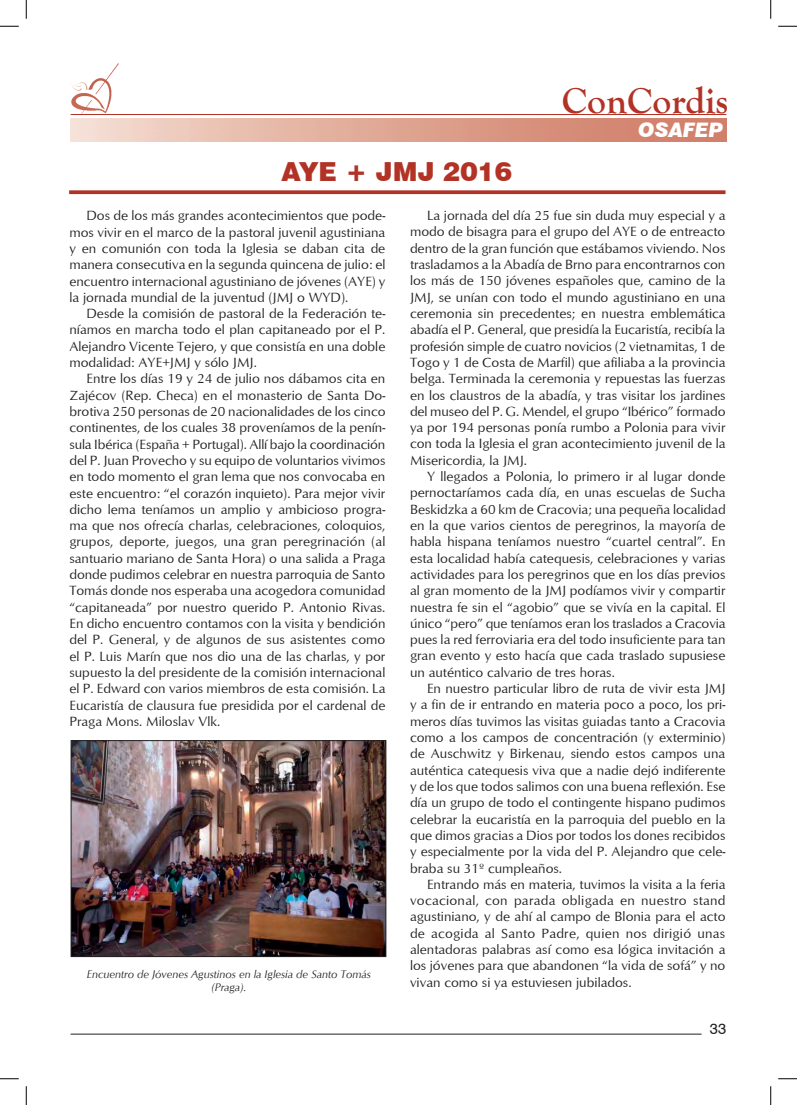
<style>
.page{position:relative;width:797px;height:1105px;background:#fff}
.page>*{position:absolute;margin:0;border:0;box-sizing:border-box;transform-origin:0 0}
.t1{font:700 37.5px "Goudy Old Style T";color:#b23326}
.TITULO{font:900 26.25px "Swiss 721 BT";color:#b23326}
.Subtítulo_1{font:italic 900 20px "Swiss 721 BT";color:#fff}
.t2{font:15px "Swiss 721 BT";color:#231f20}
.GENERAL_11_13_1{font:13.75px/16.2px "Optimum";color:#231f20;text-align:justify}
.PIE_FOTO{font:italic 11.25px/12.5px "Optimum";color:#231f20;text-align:center}
</style>
<div class="page">
<hr style="left:71px;top:1034px;width:630px;height:1px;background:#231f20">
<hr style="left:71px;top:114px;width:655px;height:1px;background:#b23326">
<img style="left:71px;top:63px;width:48px;height:51px">
<svg style="left:69px;top:190px;width:656px;height:4px;background:#b84438"></svg>
<img style="left:73px;top:742px;width:311px;height:213px">
<div style="left:71px;top:740px;width:315px;height:217px;border:1px solid #231f20"></div>
<svg style="left:0;top:25px;width:19px;height:2px"></svg>
<svg style="left:778px;top:25px;width:19px;height:2px"></svg>
<svg style="left:0;top:1078px;width:19px;height:1px"></svg>
<svg style="left:778px;top:1078px;width:19px;height:1px"></svg>
<svg style="left:25px;top:0;width:2px;height:19px"></svg>
<svg style="left:25px;top:1086px;width:2px;height:19px"></svg>
<svg style="left:770px;top:0;width:1px;height:19px"></svg>
<svg style="left:770px;top:1086px;width:1px;height:19px"></svg>
<p class="t1" style="left:562px;top:80px;width:168px">ConCordis</p>
<p class="Subtítulo_1" style="left:638px;top:118px;width:86px">OSAFEP</p>
<p class="TITULO" style="left:281px;top:156px;width:232px">AYE + JMJ 2016</p>
<p class="GENERAL_11_13_1" style="left:69px;top:207px;width:317px;text-indent:17px">Dos de los más grandes acontecimientos que pode&shy;mos vivir en el marco de la pastoral juvenil agustiniana y en comunión con toda la Iglesia se daban cita de manera consecutiva en la segunda quincena de julio: el encuentro internacional agustiniano de jóvenes (AYE) y la jornada mundial de la juventud (JMJ o WYD).</p>
<p class="GENERAL_11_13_1" style="left:69px;top:305px;width:317px;text-indent:17px">Desde la comisión de pastoral de la Federación te&shy;níamos en marcha todo el plan capitaneado por el P.<br>Alejandro Vicente Tejero, y que consistía en una doble modalidad: AYE+JMJ y sólo JMJ.</p>
<p class="GENERAL_11_13_1" style="left:69px;top:370px;width:317px;text-indent:17px">Entre los días 19 y 24 de julio nos dábamos cita en Zajécov (Rep. Checa) en el monasterio de Santa Do&shy;brotiva 250 personas de 20 nacionalidades de los cinco continentes, de los cuales 38 proveníamos de la penín&shy;sula Ibérica (España + Portugal). Allí bajo la coordinación del P. Juan Provecho y su equipo de voluntarios vivimos en todo momento el gran lema que nos convocaba en este encuentro: “el corazón inquieto). Para mejor vivir dicho lema teníamos un amplio y ambicioso progra&shy;ma que nos ofrecía charlas, celebraciones, coloquios, grupos, deporte, juegos, una gran peregrinación (al santuario mariano de Santa Hora) o una salida a Praga donde pudimos celebrar en nuestra parroquia de Santo Tomás donde nos esperaba una acogedora comunidad “capitaneada” por nuestro querido P. Antonio Rivas.<br>En dicho encuentro contamos con la visita y bendición del P. General, y de algunos de sus asistentes como el P. Luis Marín que nos dio una de las charlas, y por supuesto la del presidente de la comisión internacional el P. Edward con varios miembros de esta comisión. La Eucaristía de clausura fue presidida por el cardenal de Praga Mons. Miloslav Vlk.</p>
<p class="GENERAL_11_13_1" style="left:410px;top:207px;width:317px;text-indent:17px">La jornada del día 25 fue sin duda muy especial y a modo de bisagra para el grupo del AYE o de entreacto dentro de la gran función que estábamos viviendo. Nos trasladamos a la Abadía de Brno para encontrarnos con los más de 150 jóvenes españoles que, camino de la JMJ, se unían con todo el mundo agustiniano en una ceremonia sin precedentes; en nuestra emblemática abadía el P. General, que presidía la Eucaristía, recibía la profesión simple de cuatro novicios (2 vietnamitas, 1 de Togo y 1 de Costa de Marfil) que afiliaba a la provincia belga. Terminada la ceremonia y repuestas las fuerzas en los claustros de la abadía, y tras visitar los jardines del museo del P. G. Mendel, el grupo “Ibérico” formado ya por 194 personas ponía rumbo a Polonia para vivir con toda la Iglesia el gran acontecimiento juvenil de la Misericordia, la JMJ.</p>
<p class="GENERAL_11_13_1" style="left:410px;top:468px;width:317px;text-indent:17px">Y llegados a Polonia, lo primero ir al lugar donde pernoctaríamos cada día, en unas escuelas de Sucha Beskidzka a 60 km de Cracovia; una pequeña localidad en la que varios cientos de peregrinos, la mayoría de habla hispana teníamos nuestro “cuartel central”. En esta localidad había catequesis, celebraciones y varias actividades para los peregrinos que en los días previos al gran momento de la JMJ podíamos vivir y compartir nuestra fe sin el “agobio” que se vivía en la capital. El único “pero” que teníamos eran los traslados a Cracovia pues la red ferroviaria era del todo insuficiente para tan gran evento y esto hacía que cada traslado supusiese un auténtico calvario de tres horas.</p>
<p class="GENERAL_11_13_1" style="left:410px;top:680px;width:317px;text-indent:17px">En nuestro particular libro de ruta de vivir esta JMJ y a fin de ir entrando en materia poco a poco, los pri&shy;meros días tuvimos las visitas guiadas tanto a Cracovia como a los campos de concentración (y exterminio) de Auschwitz y Birkenau, siendo estos campos una auténtica catequesis viva que a nadie dejó indiferente y de los que todos salimos con una buena reflexión. Ese día un grupo de todo el contingente hispano pudimos celebrar la eucaristía en la parroquia del pueblo en la que dimos gracias a Dios por todos los dones recibidos y especialmente por la vida del P. Alejandro que cele&shy;braba su 31º cumpleaños.</p>
<p class="GENERAL_11_13_1" style="left:410px;top:876px;width:317px;text-indent:17px">Entrando más en materia, tuvimos la visita a la feria vocacional, con parada obligada en nuestro stand agustiniano, y de ahí al campo de Blonia para el acto de acogida al Santo Padre, quien nos dirigió unas alentadoras palabras así como esa lógica invitación a los jóvenes para que abandonen “la vida de sofá” y no vivan como si ya estuviesen jubilados.</p>
<p class="PIE_FOTO" style="left:87px;top:968px;width:285px">Encuentro de Jóvenes Agustinos en la Iglesia de Santo Tomás (Praga).</p>
<p class="t2" style="left:710px;top:1019px;width:18px">33</p>
</div>
